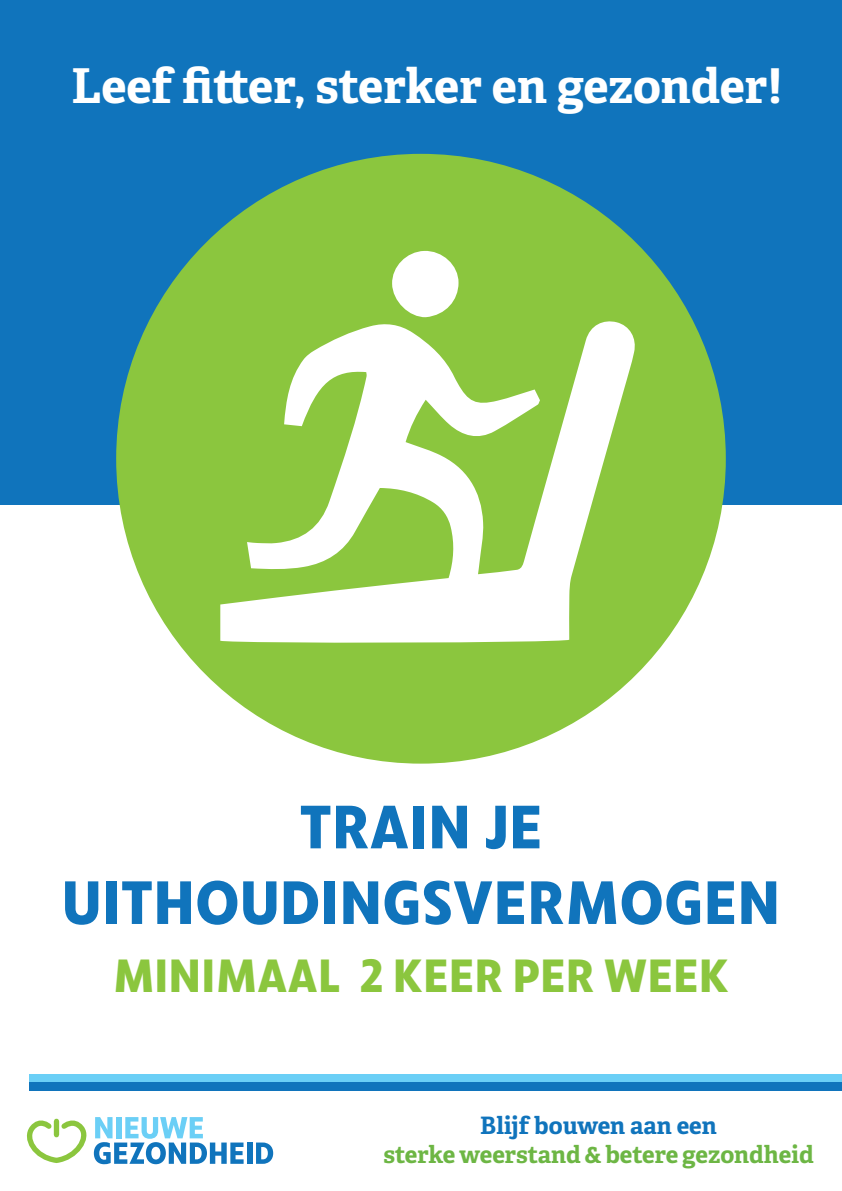
<style>
.page{position:relative;width:842px;height:1191px;background:#fff}
.page>*{position:absolute;margin:0;border:0;box-sizing:border-box;transform-origin:0 0}
.t1{font:700 63px "Ruck Sack";letter-spacing:.01em;color:#1074bc}
.t2{font:700 48px "Adelle";color:#fff}
.t3{font:700 48px "Ruck Sack";letter-spacing:.01em;color:#8bc63e}
.t4{font:700 24px "Adelle";letter-spacing:-.005em;color:#6db644}
.t5{font:700 24px "Adelle";color:#1074bc}
</style>
<div class="page">
<div style="left:0;top:0;width:842px;height:505px;background:#1074bc"></div>
<div style="left:30px;top:1074px;width:812px;height:8px;background:#6bcff6"></div>
<div style="left:30px;top:1082px;width:812px;height:8px;background:#1074bc"></div>
<div style="left:247px;top:1142px;width:5px;height:21px;background:#1074bc"></div>
<svg style="left:256px;top:1142px;width:17px;height:21px"></svg>
<svg style="left:26px;top:1117px;width:218px;height:48px"></svg>
<div style="left:116px;top:154px;width:610px;height:609px;background:#8bc63e;border-radius:50%"></div>
<svg style="left:220px;top:321px;width:415px;height:322px"></svg>
<svg style="left:392px;top:250px;width:67px;height:68px"></svg>
<p class="t2" style="left:71px;top:51px;width:712px">Leef fitter, sterker en gezonder!</p>
<p class="t1" style="left:299px;top:783px;width:244px">TRAIN JE</p>
<p class="t1" style="left:62px;top:859px;width:719px">UITHOUDINGSVERMOGEN</p>
<p class="t3" style="left:113px;top:942px;width:617px">MINIMAAL 2 KEER PER WEEK</p>
<p class="t5" style="left:480px;top:1108px;width:238px">Blijf bouwen aan een</p>
<p class="t4" style="left:383px;top:1136px;width:432px">sterke weerstand &amp; betere gezondheid</p>
</div>
